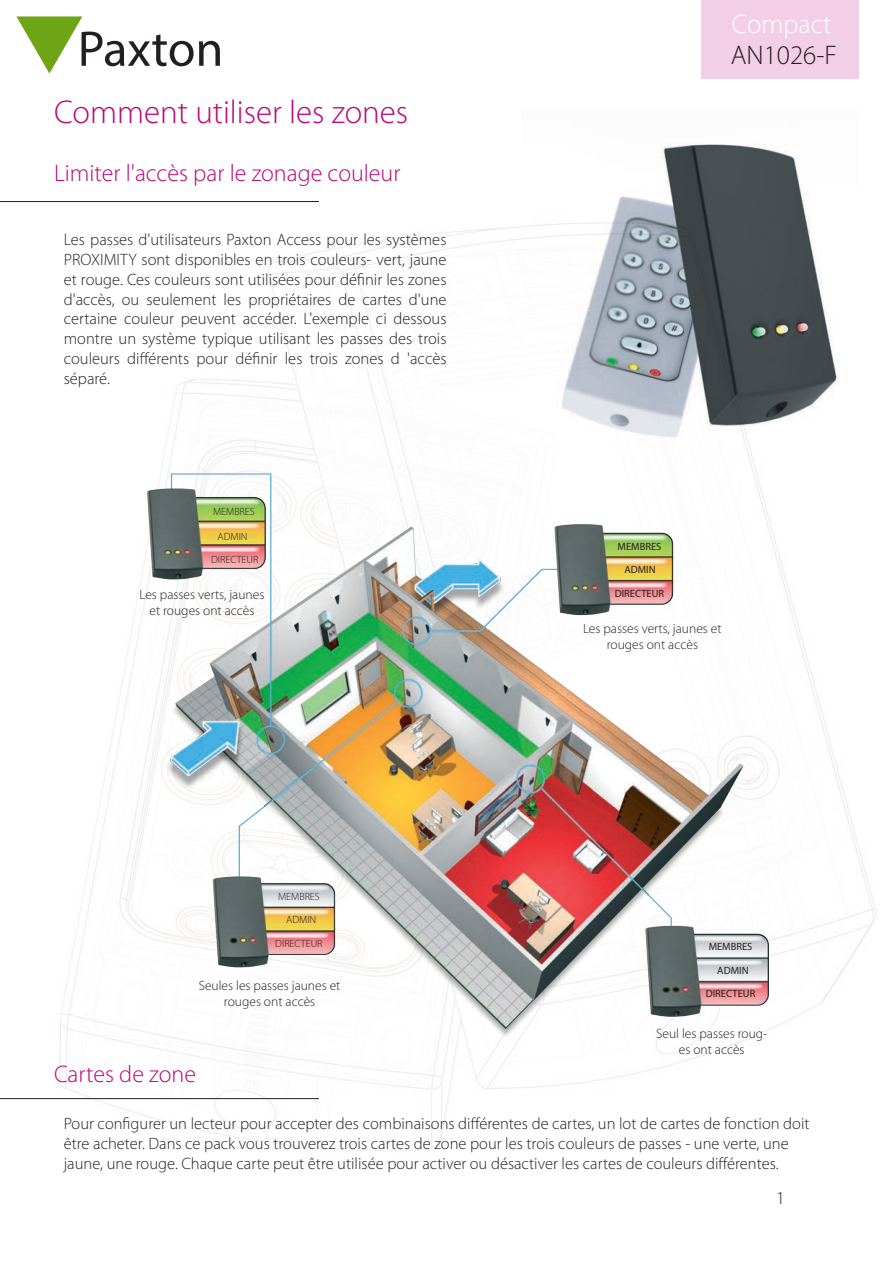
<style>
.page{position:relative;width:893px;height:1263px;background:#fff}
.page>*{position:absolute;margin:0;border:0;box-sizing:border-box;transform-origin:0 0}
.AN_Title{font:300 33px "Myriad Pro";color:#bd037d}
.AN_Title-2{font:300 27px "Myriad Pro";color:#231f20}
.AN_Title-3{font:300 27px "Myriad Pro";color:#fff}
.Section_title{font:300 24px "Myriad Pro";color:#bd037d}
.t1{font:300 18px "Myriad Pro";color:#231f20}
.Text_-_12pt_colours{font:300 16.5px/19.8px "Myriad Pro";color:#231f20;text-align:justify}
.Text_-_11pt{font:300 16.5px/19.8px "Myriad Pro";color:#231f20}
.Text_9pt_center{font:300 13.5px/16.2px "Myriad Pro";color:#231f20;text-align:center}
.Text_7pt_centre{font:300 10.5px "Myriad Pro";color:#231f20}
.Text_7pt_centre-2{font:10.5px "Myriad Pro";color:#231f20}
</style>
<div class="page">
<svg style="left:16px;top:16px;width:204px;height:58px"></svg>
<img style="left:522px;top:144px;width:317px;height:282px">
<hr style="left:0;top:201px;width:319px;height:1px;background:#231f20">
<hr style="left:0;top:1098px;width:319px;height:1px;background:#231f20">
<div style="left:702px;top:0;width:157px;height:79px;background:#f2cfe6"></div>
<img style="left:93px;top:426px;width:706px;height:706px">
<p class="AN_Title-3" style="left:732px;top:8px;width:101px">Compact</p>
<p class="AN_Title" style="left:54px;top:93px;width:356px">Comment utiliser les zones</p>
<p class="Section_title" style="left:54px;top:158px;width:348px">Limiter l'accès par le zonage couleur</p>
<p class="Text_-_12pt_colours" style="left:64px;top:230px;width:384px">Les passes d'utilisateurs Paxton Access pour les systèmes PROXIMITY sont disponibles en trois couleurs- vert, jaune et rouge. Ces couleurs sont utilisées pour définir les zones d'accès, ou seulement les propriétaires de cartes d'une certaine couleur peuvent accéder. L'exemple ci dessous montre un système typique utilisant les passes des trois couleurs différents pour définir les trois zones d 'accès séparé.</p>
<p class="Text_7pt_centre" style="left:213px;top:506px;width:43px">MEMBRES</p>
<p class="Text_7pt_centre" style="left:218px;top:530px;width:32px">ADMIN</p>
<p class="Text_7pt_centre" style="left:211px;top:553px;width:49px">DIRECTEUR</p>
<p class="Text_9pt_center" style="left:140px;top:586px;width:126px">Les passes verts, jaunes et rouges ont accès</p>
<p class="AN_Title-2" style="left:731px;top:39px;width:108px">AN1026-F</p>
<p class="Text_7pt_centre-2" style="left:618px;top:540px;width:45px">MEMBRES</p>
<p class="Text_7pt_centre-2" style="left:624px;top:563px;width:33px">ADMIN</p>
<p class="Text_7pt_centre-2" style="left:615px;top:587px;width:51px">DIRECTEUR</p>
<p class="Text_9pt_center" style="left:583px;top:620px;width:140px">Les passes verts, jaunes et rouges ont accès</p>
<p class="Text_7pt_centre" style="left:278px;top:890px;width:43px">MEMBRES</p>
<p class="Text_7pt_centre" style="left:286px;top:914px;width:32px">ADMIN</p>
<p class="Text_7pt_centre" style="left:275px;top:937px;width:49px">DIRECTEUR</p>
<p class="Text_7pt_centre-2" style="left:709px;top:940px;width:45px">MEMBRES</p>
<p class="Text_7pt_centre-2" style="left:717px;top:964px;width:33px">ADMIN</p>
<p class="Text_7pt_centre-2" style="left:706px;top:987px;width:51px">DIRECTEUR</p>
<p class="Text_9pt_center" style="left:199px;top:977px;width:143px">Seules les passes jaunes et rouges ont accès</p>
<p class="Section_title" style="left:54px;top:1060px;width:144px">Cartes de zone</p>
<p class="Text_9pt_center" style="left:656px;top:1025px;width:113px">Seul les passes roug&shy;es ont accès</p>
<p class="Text_-_11pt" style="left:64px;top:1114px;width:747px">Pour configurer un lecteur pour accepter des combinaisons différentes de cartes, un lot de cartes de fonction doit être acheter. Dans ce pack vous trouverez trois cartes de zone pour les trois couleurs de passes - une verte, une jaune, une rouge. Chaque carte peut être utilisée pour activer ou désactiver les cartes de couleurs différentes.</p>
<p class="t1" style="left:776px;top:1187px;width:10px">1</p>
</div>
